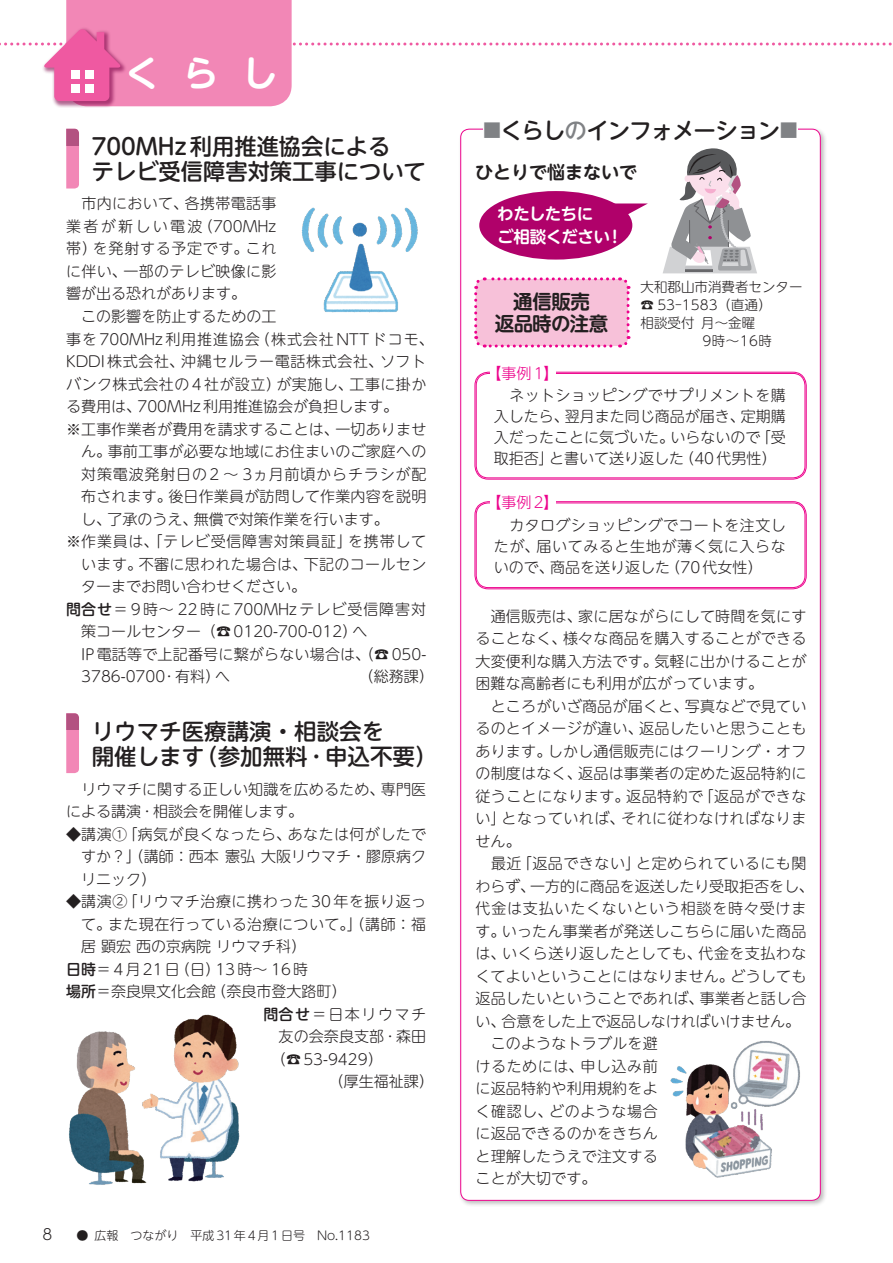
<style>
.page{position:relative;width:893px;height:1263px;background:#fff}
.page>*{position:absolute;margin:0;border:0;box-sizing:border-box;transform-origin:0 0}
.t1{font:700 36px "UD Shin M Go Pr 6 De";color:#fff}
.t2{font:500 22.5px/25.5px "UD Shin M Go Pr 6";color:#231f20}
.t3{font:500 22.5px "UD Shin M Go Pr 6";letter-spacing:-.05em;color:#231f20}
.t4{font:700 19.5px/22.5px "UD Shin M Go Pr 6 De";letter-spacing:-.03em;color:#231f20;text-align:center}
.t5{font:700 18px "UD Shin M Go Pr 6 De";color:#231f20}
.t6{font:700 16.5px/22.5px "UD Shin M Go Pr 6 De";letter-spacing:-.03em;color:#fff}
.t7{font:300 15px/22.5px "UD Shin M Go Pr 6";letter-spacing:.015em;color:#231f20;text-align:justify}
.t8{font:300 15px "UD Shin M Go Pr 6";letter-spacing:.04em;color:#231f20}
.t9{font:300 15px "UD Shin M Go Pr 6";letter-spacing:.055em;color:#231f20}
.t10{font:300 15px "UD Shin M Go Pr 6";letter-spacing:.06em;color:#231f20}
.t11{font:300 15px "UD Shin M Go Pr 6";letter-spacing:.065em;color:#231f20}
.t12{font:300 15px "UD Shin M Go Pr 6";letter-spacing:.15em;color:#231f20}
.t13{font:300 15px "UD Shin M Go Pr 6";letter-spacing:.155em;color:#231f20}
.t14{font:300 15px "UD Shin M Go Pr 6";letter-spacing:.045em;color:#231f20}
.t15{font:300 15px "UD Shin M Go Pr 6";letter-spacing:.075em;color:#ed028c}
.t16{font:300 13.5px "UD Shin M Go Pr 6";color:#231f20}
.t17{font:300 12px "UD Shin M Go Pr 6";color:#231f20}
.s1{font-weight:500}
.s2{font-size:18px;color:#808285}
.s3{color:#808285}
</style>
<div class="page">
<div style="left:458px;top:126px;width:369px;height:1081px;background:#231f20;opacity:.3"></div>
<div style="left:461px;top:129px;width:359px;height:1071px;background:#fff;border-radius:9px"></div>
<div style="left:483px;top:119px;width:315px;height:22px;background:#fff"></div>
<div style="left:479px;top:191px;width:153px;height:69px;background:#b0016a;border-radius:50%"></div>
<svg style="left:614px;top:203px;width:34px;height:12px"></svg>
<svg style="left:474px;top:277px;width:157px;height:71px;background:#f7bcd8"></svg>
<svg style="left:663px;top:148px;width:94px;height:125px"></svg>
<div style="left:475px;top:372px;width:331px;height:107px;border:1px solid #ed028c;border-radius:13px"></div>
<div style="left:476px;top:373px;width:329px;height:105px;border:1px solid #ed028c;border-radius:12px"></div>
<div style="left:475px;top:502px;width:331px;height:87px;border:1px solid #ed028c;border-radius:13px"></div>
<div style="left:476px;top:503px;width:329px;height:85px;border:1px solid #ed028c;border-radius:12px"></div>
<div style="left:490px;top:361px;width:66px;height:23px;background:#fff"></div>
<div style="left:490px;top:490px;width:66px;height:23px;background:#fff"></div>
<div style="left:42px;top:27px;width:85px;height:81px;background:#7b0046;opacity:.6"></div>
<svg style="left:0;top:0;width:892px;height:106px"></svg>
<div style="left:71px;top:84px;width:9px;height:8px;background:#fff"></div>
<div style="left:71px;top:70px;width:9px;height:9px;background:#fff"></div>
<div style="left:85px;top:84px;width:8px;height:8px;background:#fff"></div>
<div style="left:85px;top:70px;width:8px;height:9px;background:#fff"></div>
<svg style="left:66px;top:145px;width:13px;height:43px"></svg>
<div style="left:66px;top:129px;width:13px;height:16px;background:#b35281"></div>
<svg style="left:66px;top:730px;width:13px;height:43px"></svg>
<div style="left:66px;top:713px;width:13px;height:17px;background:#b35281"></div>
<img style="left:670px;top:1041px;width:130px;height:137px">
<img style="left:301px;top:207px;width:117px;height:106px">
<img style="left:69px;top:1014px;width:171px;height:171px">
<h1 class="t1" style="left:124px;top:43px;width:155px">くらし</h1>
<h2 class="t2" style="left:92px;top:132px;width:336px">700MHz利用推進協会による<br>テレビ受信障害対策工事について</h2>
<p class="t7" style="left:66px;top:192px;width:212px">　市内において、各携帯電話事</p>
<p class="t13" style="left:66px;top:214px;width:212px">業者が新しい電波（700MHz</p>
<p class="t14" style="left:66px;top:237px;width:212px">帯）を発射する予定です。これ</p>
<p class="t7" style="left:66px;top:259px;width:212px">に伴い、一部のテレビ映像に影</p>
<p class="t7" style="left:66px;top:282px;width:182px">響が出る恐れがあります。</p>
<p class="t7" style="left:66px;top:304px;width:212px">　この影響を防止するための工</p>
<p class="t10" style="left:66px;top:327px;width:369px">事を700MHz利用推進協会（株式会社NTTドコモ、</p>
<p class="t8" style="left:66px;top:349px;width:361px">KDDI株式会社、沖縄セルラー電話株式会社、ソフト</p>
<p class="t7" style="left:66px;top:372px;width:362px">バンク株式会社の4社が設立）が実施し、工事に掛か</p>
<p class="t7" style="left:66px;top:394px;width:333px">る費用は、700MHz利用推進協会が負担します。</p>
<p class="t7" style="left:66px;top:417px;width:362px">※工事作業者が費用を請求することは、一切ありませ</p>
<p class="t7" style="left:81px;top:439px;width:347px">ん。事前工事が必要な地域にお住まいのご家庭への</p>
<p class="t9" style="left:81px;top:462px;width:347px">対策電波発射日の2 ～ 3ヵ月前頃からチラシが配</p>
<p class="t7" style="left:81px;top:484px;width:347px">布されます。後日作業員が訪問して作業内容を説明</p>
<p class="t7" style="left:81px;top:507px;width:309px">し、了承のうえ、無償で対策作業を行います。</p>
<p class="t9" style="left:66px;top:529px;width:361px">※作業員は、「テレビ受信障害対策員証」を携帯して</p>
<p class="t7" style="left:81px;top:552px;width:347px">います。不審に思われた場合は、下記のコールセン</p>
<p class="t7" style="left:81px;top:574px;width:227px">ターまでお問い合わせください。</p>
<p class="t11" style="left:66px;top:597px;width:361px"><span class="s1">問合せ</span>＝9時～ 22時に700MHzテレビ受信障害対</p>
<p class="t7" style="left:81px;top:619px;width:288px">策コールセンター（☎0120-700-012）へ</p>
<p class="t7" style="left:81px;top:642px;width:346px">IP電話等で上記番号に繋がらない場合は、（☎050-</p>
<p class="t7" style="left:81px;top:664px;width:151px">3786-0700･有料）へ</p>
<p class="t7" style="left:359px;top:664px;width:77px">（総務課）</p>
<h2 class="t2" style="left:92px;top:717px;width:347px">リウマチ医療講演・相談会を<br>開催します（参加無料･申込不要）</h2>
<p class="t7" style="left:66px;top:777px;width:361px">　リウマチに関する正しい知識を広めるため、専門医による講演･相談会を開催します。</p>
<p class="t7" style="left:81px;top:822px;width:347px;text-indent:-15px">◆講演①「病気が良くなったら、あなたは何がしたですか？」（講師：西本憲弘大阪リウマチ・膠原病クリニック）</p>
<p class="t8" style="left:66px;top:889px;width:362px">◆講演②「リウマチ治療に携わった30年を振り返っ</p>
<p class="t7" style="left:81px;top:912px;width:346px">て。また現在行っている治療について。」（講師：福</p>
<p class="t7" style="left:81px;top:934px;width:226px">居顕宏西の京病院リウマチ科）</p>
<p class="t12" style="left:66px;top:957px;width:243px"><span class="s1">日時</span>＝4月21日（日）13時～ 16時</p>
<p class="t7" style="left:66px;top:979px;width:282px"><span class="s1">場所</span>＝奈良県文化会館（奈良市登大路町）</p>
<p class="t7" style="left:264px;top:1002px;width:164px"><span class="s1">問合せ</span>＝日本リウマチ</p>
<p class="t7" style="left:279px;top:1024px;width:149px">友の会奈良支部･森田</p>
<p class="t7" style="left:271px;top:1047px;width:113px">（☎53-9429）</p>
<p class="t7" style="left:321px;top:1069px;width:114px">　（厚生福祉課）</p>
<p class="t7" style="left:43px;top:1222px;width:11px">8</p>
<p class="t17" style="left:77px;top:1226px;width:295px">● 広報　つながり　平成31年4月1日号　No.1183</p>
<h2 class="t3" style="left:483px;top:111px;width:316px"><span class="s2">■</span>くらし<span class="s3">の</span>インフォメーション<span class="s2">■</span></h2>
<p class="t5" style="left:475px;top:156px;width:163px">ひとりで悩まないで</p>
<p class="t6" style="left:497px;top:202px;width:122px">わたしたちに<br>ご相談ください!</p>
<p class="t16" style="left:640px;top:276px;width:163px">大和郡山市消費者センター</p>
<p class="t16" style="left:640px;top:294px;width:133px">☎ 53-1583（直通）</p>
<p class="t16" style="left:640px;top:312px;width:116px">相談受付 月〜金曜</p>
<p class="t16" style="left:703px;top:330px;width:71px">9時～16時</p>
<h3 class="t4" style="left:495px;top:289px;width:115px">通信販売<br>返品時の注意</h3>
<p class="t15" style="left:486px;top:361px;width:74px">【事例1】</p>
<p class="t7" style="left:494px;top:384px;width:293px;line-height:21px">　ネットショッピングでサプリメントを購入したら、翌月また同じ商品が届き、定期購入だったことに気づいた。いらないので「受取拒否」と書いて送り返した（40代男性）</p>
<p class="t15" style="left:486px;top:490px;width:74px">【事例2】</p>
<p class="t7" style="left:494px;top:513px;width:293px;line-height:21px">　カタログショッピングでコートを注文したが、届いてみると生地が薄く気に入らないので、商品を送り返した（70代女性）</p>
<p class="t7" style="left:475px;top:604px;width:340px;text-align:left">　通信販売は、家に居ながらにして時間を気にすることなく、様々な商品を購入することができる大変便利な購入方法です。気軽に出かけることが困難な高齢者にも利用が広がっています。<br>　ところがいざ商品が届くと、写真などで見ているのとイメージが違い、返品したいと思うこともあります。しかし通信販売にはクーリング・オフの制度はなく、返品は事業者の定めた返品特約に従うことになります。返品特約で「返品ができない」となっていれば、それに従わなければなりません。<br>　最近「返品できない」と定められているにも関わらず、一方的に商品を返送したり受取拒否をし、代金は支払いたくないという相談を時々受けます。いったん事業者が発送しこちらに届いた商品は、いくら送り返したとしても、代金を支払わなくてよいということにはなりません。どうしても返品したいということであれば、事業者と話し合い、合意をした上で返品しなければいけません。　このようなトラブルを避<br>けるためには、申し込み前<br>に返品特約や利用規約をよ<br>く確認し、どのような場合<br>に返品できるのかをきちん<br>と理解したうえで注文する<br>ことが大切です。</p>
</div>
